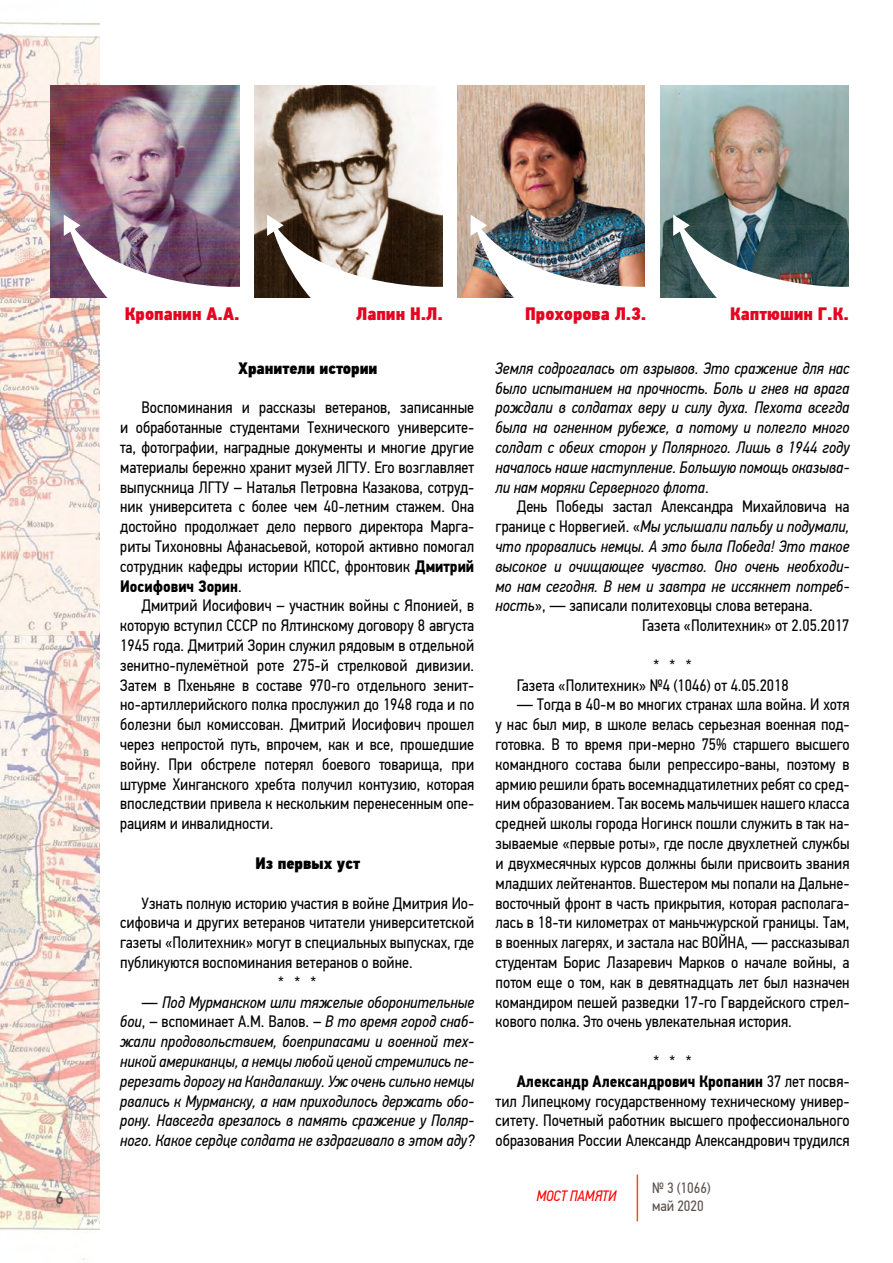
<style>
.page{position:relative;width:893px;height:1263px;background:#fff}
.page>*{position:absolute;margin:0;border:0;box-sizing:border-box;transform-origin:0 0}
.t1{font:18px "PF Din Text Cond Pro X Black";color:#e40521}
.t2{font:500 18px "PF Din Text Cond Pro";color:#5d514d}
.t3{font:16.5px/19.8px "PF Din Text Cond Pro";color:#000;text-align:justify}
.t4{font:italic 16.5px/19.8px "PF Din Text Cond Pro";color:#000;text-align:justify}
.t5{font:700 16.5px "PF Din Text Cond Pro";color:#000}
.t6{font:16.5px "PF Din Text Cond Pro X Black";color:#000}
.t7{font:15px/18px "PF Din Text Cond Pro";color:#5d514d}
.t8{font:italic 15px "PF Din Text Cond Pro";color:#f00}
.s1{font-weight:700}
.s2{font-style:normal}
.s3{font-style:italic}
.s4{font-weight:400}
</style>
<div class="page">
<img style="left:0;top:22px;width:100px;height:609px">
<img style="left:0;top:631px;width:100px;height:630px">
<img style="left:51px;top:85px;width:189px;height:213px">
<img style="left:254px;top:85px;width:189px;height:130px">
<img style="left:457px;top:85px;width:188px;height:130px">
<img style="left:660px;top:85px;width:189px;height:130px">
<img style="left:64px;top:215px;width:785px;height:127px">
<p class="t1" style="left:125px;top:303px;width:116px">Кропанин А.А.</p>
<p class="t1" style="left:356px;top:303px;width:88px">Лапин Н.Л.</p>
<p class="t1" style="left:525px;top:303px;width:123px">Прохорова Л.З.</p>
<p class="t1" style="left:730px;top:303px;width:120px">Каптюшин Г.К.</p>
<p class="t6" style="left:238px;top:358px;width:141px">Хранители истории</p>
<p class="t3" style="left:120px;top:398px;width:355px;text-indent:21px">Воспоминания и рассказы ветеранов, записанные и обработанные студентами Технического университе&shy;та, фотографии, наградные документы и многие другие материалы бережно хранит музей ЛГТУ. Его возглавляет выпускница ЛГТУ – Наталья Петровна Казакова, сотруд&shy;ник университета с более чем 40-летним стажем. Она достойно продолжает дело первого директора Марга&shy;риты Тихоновны Афанасьевой, которой активно помогал сотрудник кафедры истории КПСС, фронтовик <span class="s1">Дмитрий Иосифович Зорин</span>.</p>
<p class="t3" style="left:120px;top:596px;width:355px;text-indent:21px">Дмитрий Иосифович – участник войны с Японией, в которую вступил СССР по Ялтинскому договору 8 августа 1945 года. Дмитрий Зорин служил рядовым в отдельной зенитно-пулемётной роте 275-й стрелковой дивизии.<br>Затем в Пхеньяне в составе 970-го отдельного зенит&shy;но-артиллерийского полка прослужил до 1948 года и по болезни был комиссован. Дмитрий Иосифович прошел через непростой путь, впрочем, как и все, прошедшие войну. При обстреле потерял боевого товарища, при штурме Хинганского хребта получил контузию, которая впоследствии привела к нескольким перенесенным опе&shy;рациям и инвалидности.</p>
<p class="t6" style="left:255px;top:853px;width:106px">Из первых уст</p>
<p class="t3" style="left:142px;top:893px;width:334px">Узнать полную историю участия в войне Дмитрия Ио-</p>
<p class="t3" style="left:120px;top:913px;width:355px">сифовича и других ветеранов читатели университетской</p>
<p class="t3" style="left:120px;top:932px;width:355px">газеты «Политехник» могут в специальных выпусках, где</p>
<p class="t3" style="left:120px;top:952px;width:294px">публикуются воспоминания ветеранов о войне.</p>
<p class="t3" style="left:278px;top:972px;width:40px">* * *</p>
<p class="t4" style="left:120px;top:992px;width:355px;text-indent:21px"><span class="s2">—</span> Под Мурманском шли тяжелые оборонительные бои<span class="s2">, – вспоминает А.М. Валов. –</span> В то время город снаб&shy;жали продовольствием, боеприпасами и военной тех&shy;никой американцы, а немцы любой ценой стремились пе&shy;ререзать дорогу на Кандалакшу. Уж очень сильно немцы рвались к Мурманску, а нам приходилось держать обо&shy;рону. Навсегда врезалось в память сражение у Поляр&shy;ного. Какое сердце солдата не вздрагивало в этом аду?</p>
<p class="t4" style="left:496px;top:358px;width:355px">Земля содрогалась от взрывов. Это сражение для нас было испытанием на прочность. Боль и гнев на врага рождали в солдатах веру и силу духа. Пехота всегда была на огненном рубеже, а потому и полегло много солдат с обеих сторон у Полярного. Лишь в 1944 году началось наше наступление. Большую помощь оказыва&shy;ли нам моряки Серверного флота<span class="s2">.</span></p>
<p class="t3" style="left:517px;top:497px;width:334px">День Победы застал Александра Михайловича на</p>
<p class="t4" style="left:496px;top:517px;width:355px"><span class="s2">границе с Норвегией. «</span>Мы услышали пальбу и подумали,</p>
<p class="t4" style="left:496px;top:537px;width:355px">что прорвались немцы. А это была Победа! Это такое</p>
<p class="t4" style="left:496px;top:556px;width:355px">высокое и очищающее чувство. Оно очень необходи-</p>
<p class="t4" style="left:496px;top:576px;width:355px">мо нам сегодня. В нем и завтра не иссякнет потреб-</p>
<p class="t3" style="left:496px;top:596px;width:319px"><span class="s3">ность</span>», — записали политеховцы слова ветерана.</p>
<p class="t3" style="left:642px;top:616px;width:209px">Газета «Политехник» от 2.05.2017</p>
<p class="t3" style="left:517px;top:655px;width:273px;text-indent:137px">* * *<br>Газета «Политехник» №4 (1046) от 4.05.2018</p>
<p class="t3" style="left:496px;top:695px;width:355px;text-indent:21px">— Тогда в 40-м во многих странах шла война. И хотя у нас был мир, в школе велась серьезная военная под&shy;готовка. В то время при-мерно 75% старшего высшего командного состава были репрессиро-ваны, поэтому в армию решили брать восемнадцатилетних ребят со сред&shy;ним образованием. Так восемь мальчишек нашего класса средней школы города Ногинск пошли служить в так на&shy;зываемые «первые роты», где после двухлетней службы и двухмесячных курсов должны были присвоить звания младших лейтенантов. Вшестером мы попали на Дальне&shy;восточный фронт в часть прикрытия, которая располага&shy;лась в 18-ти километрах от маньчжурской границы. Там, в военных лагерях, и застала нас ВОЙНА, — рассказывал студентам Борис Лазаревич Марков о начале войны, а потом еще о том, как в девятнадцать лет был назначен командиром пешей разведки 17-го Гвардейского стрел&shy;кового полка. Это очень увлекательная история.</p>
<p class="t3" style="left:653px;top:1051px;width:40px">* * *</p>
<p class="t5" style="left:517px;top:1071px;width:334px">Александр Александрович Кропанин <span class="s4">37 лет посвя-</span></p>
<p class="t3" style="left:496px;top:1091px;width:355px">тил Липецкому государственному техническому универ-</p>
<p class="t3" style="left:496px;top:1111px;width:355px">ситету. Почетный работник высшего профессионального</p>
<p class="t3" style="left:496px;top:1130px;width:355px">образования России Александр Александрович трудился</p>
<p class="t2" style="left:55px;top:1187px;width:10px">6</p>
<p class="t8" style="left:536px;top:1187px;width:82px">МОСТ ПАМЯТИ</p>
<p class="t7" style="left:652px;top:1179px;width:60px">№ 3 (1066) май 2020</p>
</div>
